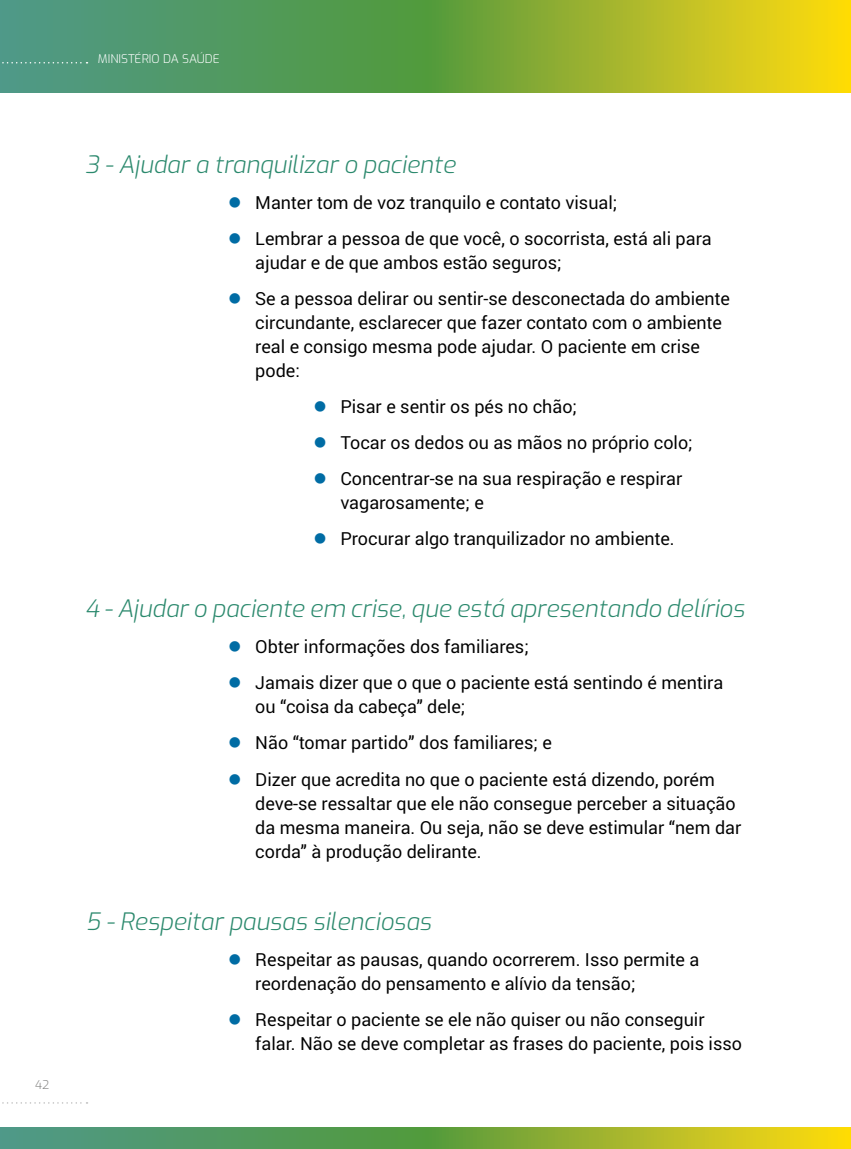
<style>
.page{position:relative;width:851px;height:1149px;background:#fff}
.page>*{position:absolute;margin:0;border:0;box-sizing:border-box;transform-origin:0 0}
.t1{font:italic 300 24px "Exo";color:#2b896d}
.t2{font:18px/36px "Roboto";color:#000}
.t3{font:300 12px "Exo";color:#fff}
.t4{font:300 12px "Exo";color:#858584}
</style>
<div class="page">
<svg style="left:0;top:1127px;width:850px;height:21px"></svg>
<svg style="left:0;top:0;width:850px;height:93px"></svg>
<svg style="left:0;top:62px;width:87px;height:1px"></svg>
<svg style="left:2px;top:1102px;width:85px;height:1px"></svg>
<p class="t4" style="left:35px;top:1075px;width:16px">42</p>
<p class="t3" style="left:98px;top:50px;width:124px">MINISTÉRIO DA SAÚDE</p>
<h1 class="t1" style="left:85px;top:146px;width:372px">3 - Ajudar a tranquilizar o paciente</h1>
<p class="t2" style="left:255px;top:184px;width:458px">Manter tom de voz tranquilo e contato visual;<br>Lembrar a pessoa de que você, o socorrista, está ali para</p>
<p class="t2" style="left:255px;top:244px;width:476px">ajudar e de que ambos estão seguros;<br>Se a pessoa delirar ou sentir-se desconectada do ambiente</p>
<p class="t2" style="left:255px;top:310px;width:468px;line-height:24px">circundante, esclarecer que fazer contato com o ambiente real e consigo mesma pode ajudar. O paciente em crise pode:</p>
<p class="t2" style="left:340px;top:388px;width:354px">Pisar e sentir os pés no chão;<br>Tocar os dedos ou as mãos no próprio colo;<br>Concentrar-se na sua respiração e respirar</p>
<p class="t2" style="left:340px;top:484px;width:336px">vagarosamente; e<br>Procurar algo tranquilizador no ambiente.</p>
<h1 class="t1" style="left:85px;top:590px;width:661px">4 - Ajudar o paciente em crise, que está apresentando delírios</h1>
<p class="t2" style="left:255px;top:628px;width:469px">Obter informações dos familiares;<br>Jamais dizer que o que o paciente está sentindo é mentira</p>
<p class="t2" style="left:255px;top:688px;width:461px">ou “coisa da cabeça” dele;<br>Não “tomar partido” dos familiares; e<br>Dizer que acredita no que o paciente está dizendo, porém</p>
<p class="t2" style="left:255px;top:790px;width:487px;line-height:24px">deve-se ressaltar que ele não consegue perceber a situação da mesma maneira. Ou seja, não se deve estimular “nem dar corda” à produção delirante.</p>
<h1 class="t1" style="left:85px;top:902px;width:348px">5 - Respeitar pausas silenciosas</h1>
<p class="t2" style="left:255px;top:946px;width:445px;line-height:24px">Respeitar as pausas, quando ocorrerem. Isso permite a reordenação do pensamento e alívio da tensão;</p>
<p class="t2" style="left:255px;top:1006px;width:488px;line-height:24px">Respeitar o paciente se ele não quiser ou não conseguir falar. Não se deve completar as frases do paciente, pois isso</p>
</div>
